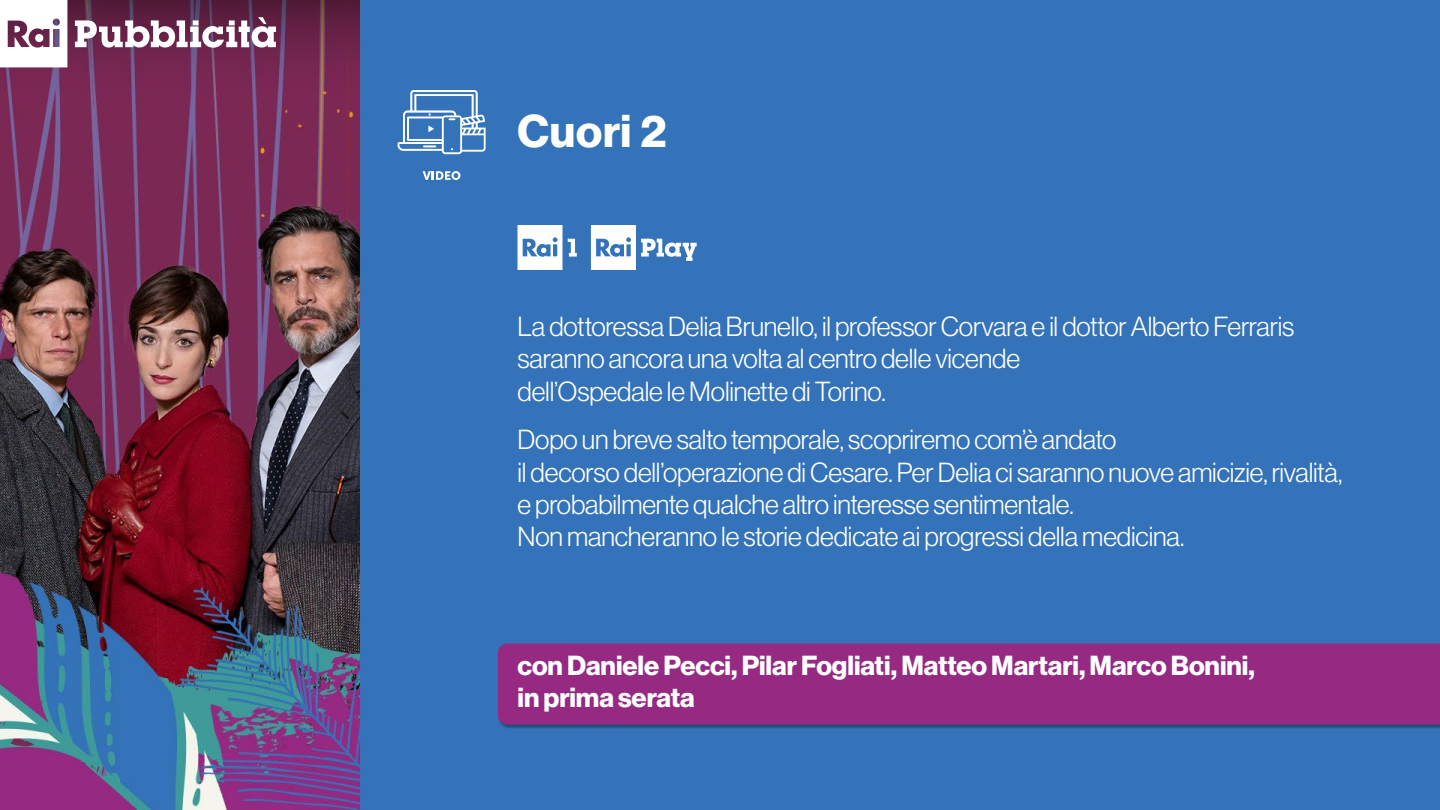
<style>
.page{position:relative;width:1440px;height:810px;background:#fff}
.page>*{position:absolute;margin:0;border:0;box-sizing:border-box;transform-origin:0 0}
.t1{font:45px "N Haas Grotesk DS Pro 75 Bd";letter-spacing:.015em;color:#fff}
.t2{font:27px/32.4px "N Haas Grotesk DS Pro 45 Lt";letter-spacing:-.005em;color:#fff}
.t3{font:27px/32.2px "N Haas Grotesk DS Pro 75 Bd";color:#fff}
</style>
<div class="page">
<img style="left:0;top:0;width:1440px;height:810px">
<svg style="left:0;top:0;width:67px;height:67px"></svg>
<div style="left:35px;top:34px;width:8px;height:8px;background:#fff;border-radius:50%"></div>
<svg style="left:75px;top:17px;width:201px;height:31px"></svg>
<div style="left:499px;top:644px;width:941px;height:85px;background:#000;opacity:.35"></div>
<div style="left:498px;top:644px;width:942px;height:80px;background:#962982"></div>
<svg style="left:423px;top:171px;width:37px;height:9px"></svg>
<svg style="left:398px;top:90px;width:88px;height:64px"></svg>
<svg style="left:591px;top:225px;width:106px;height:45px"></svg>
<svg style="left:568px;top:239px;width:9px;height:18px"></svg>
<svg style="left:518px;top:225px;width:44px;height:45px"></svg>
<h1 class="t1" style="left:518px;top:105px;width:151px">Cuori 2</h1>
<p class="t2" style="left:518px;top:310px;width:778px">La dottoressa Delia Brunello, il professor Corvara e il dottor Alberto Ferraris saranno ancora una volta al centro delle vicende<br>dell’Ospedale le Molinette di Torino.</p>
<p class="t2" style="left:518px;top:424px;width:827px">Dopo un breve salto temporale, scopriremo com’è andato<br>il decorso dell’operazione di Cesare. Per Delia ci saranno nuove amicizie, rivalità, e probabilmente qualche altro interesse sentimentale.<br>Non mancheranno le storie dedicate ai progressi della medicina.</p>
<p class="t3" style="left:518px;top:650px;width:739px">con Daniele Pecci, Pilar Fogliati, Matteo Martari, Marco Bonini, in prima serata</p>
</div>
